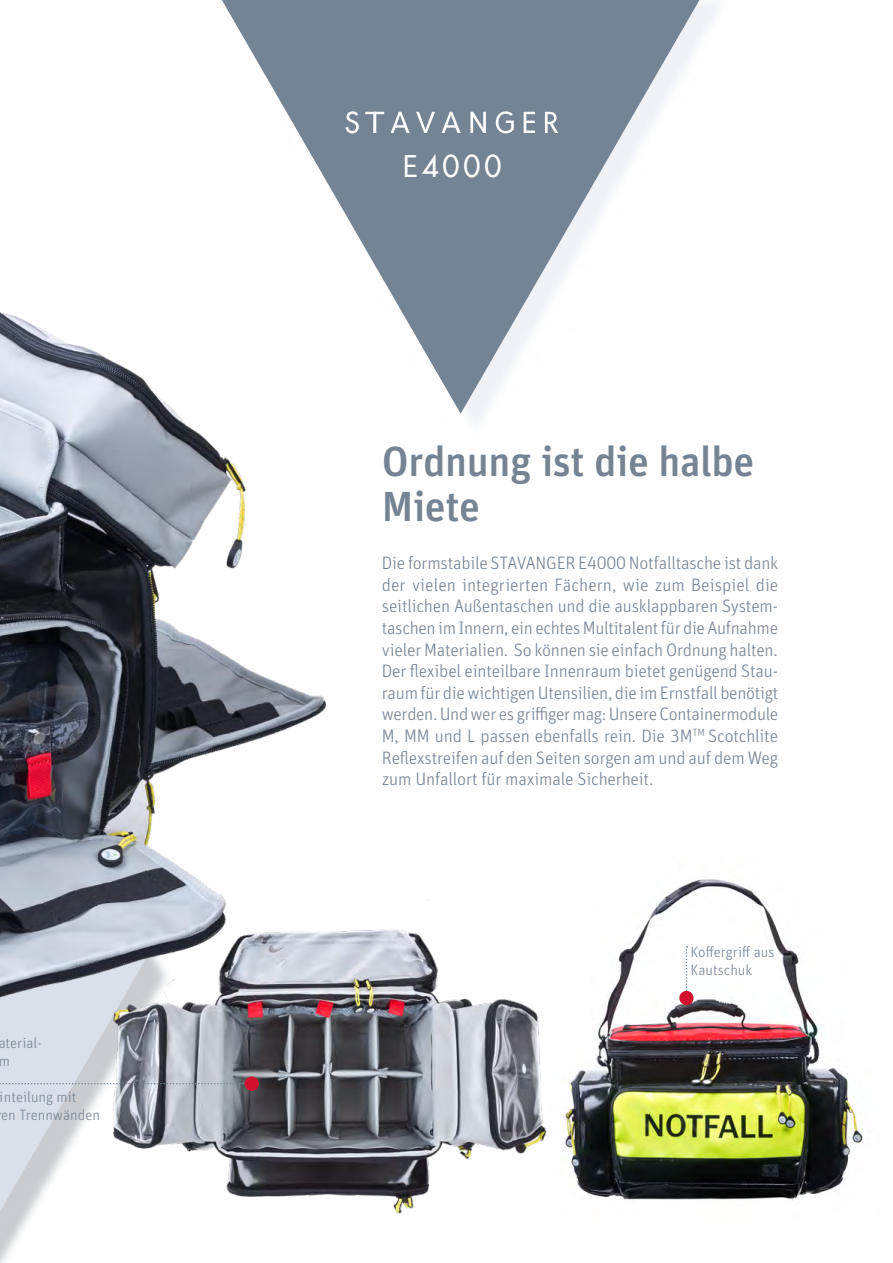
<style>
.page{position:relative;width:893px;height:1263px;background:#fff}
.page>*{position:absolute;margin:0;border:0;box-sizing:border-box;transform-origin:0 0}
.t1{font:500 42px/45px "Unit OT";letter-spacing:-.01em;color:#758494}
.t2{font:29.55px "Futura";color:#fff}
.t3{font:300 18px/21.6px "Unit OT";letter-spacing:-.01em;color:#758494;text-align:justify}
.t4{font:300 15px/18px "Unit OT";color:#758494}
.s1{font-family:"Microsoft Tai Le";font-size:31.35px}
</style>
<div class="page">
<img style="left:577px;top:879px;width:286px;height:321px">
<svg style="left:222px;top:0;width:477px;height:414px;fill:#758494"></svg>
<svg style="left:0;top:1080px;width:68px;height:131px;background:#d9dee4"></svg>
<svg style="left:686px;top:946px;width:1px;height:45px"></svg>
<div style="left:679px;top:991px;width:15px;height:14px;background:#d1112e;border-radius:50%"></div>
<img style="left:0;top:66px;width:458px;height:1014px">
<svg style="left:470px;top:112px;width:16px;height:21px"></svg>
<svg style="left:365px;top:112px;width:19px;height:21px"></svg>
<svg style="left:391px;top:112px;width:19px;height:21px"></svg>
<svg style="left:442px;top:112px;width:19px;height:21px"></svg>
<svg style="left:416px;top:112px;width:19px;height:21px"></svg>
<svg style="left:346px;top:111px;width:13px;height:22px"></svg>
<svg style="left:496px;top:111px;width:18px;height:22px"></svg>
<svg style="left:524px;top:112px;width:11px;height:21px"></svg>
<svg style="left:545px;top:112px;width:13px;height:21px"></svg>
<img style="left:68px;top:897px;width:509px;height:317px">
<svg style="left:0;top:1083px;width:243px;height:1px"></svg>
<div style="left:245px;top:1076px;width:14px;height:15px;background:#d1112e;border-radius:50%"></div>
<p class="t4" style="left:-2px;top:1034px;width:45px">aterial&shy;m</p>
<p class="t4" style="left:0;top:1087px;width:102px">inteilung mit<br>en Trennwänden</p>
<h2 class="t2" style="left:402px;top:147px;width:101px"><span class="s1">E</span>4000</h2>
<h1 class="t1" style="left:382px;top:439px;width:374px">Ordnung ist die halbe<br>Miete</h1>
<p class="t3" style="left:382px;top:552px;width:398px">Die formstabile STAVANGER E4000 Notfalltasche ist dank der vielen integrierten Fächern, wie zum Beispiel die seitlichen Außentaschen und die ausklappbaren System&shy;taschen im Innern, ein echtes Multitalent für die Aufnahme vieler Materialien. So können sie einfach Ordnung halten.<br>Der flexibel einteilbare Innenraum bietet genügend Stau&shy;raum für die wichtigen Utensilien, die im Ernstfall benötigt werden. Und wer es griffiger mag: Unsere Containermodule M, MM und L passen ebenfalls rein. Die 3M<sup>TM</sup> Scotchlite Reflexstreifen auf den Seiten sorgen am und auf dem Weg zum Unfallort für maximale Sicherheit.</p>
<p class="t4" style="left:691px;top:943px;width:85px">Koffergriff aus<br>Kautschuk</p>
</div>
